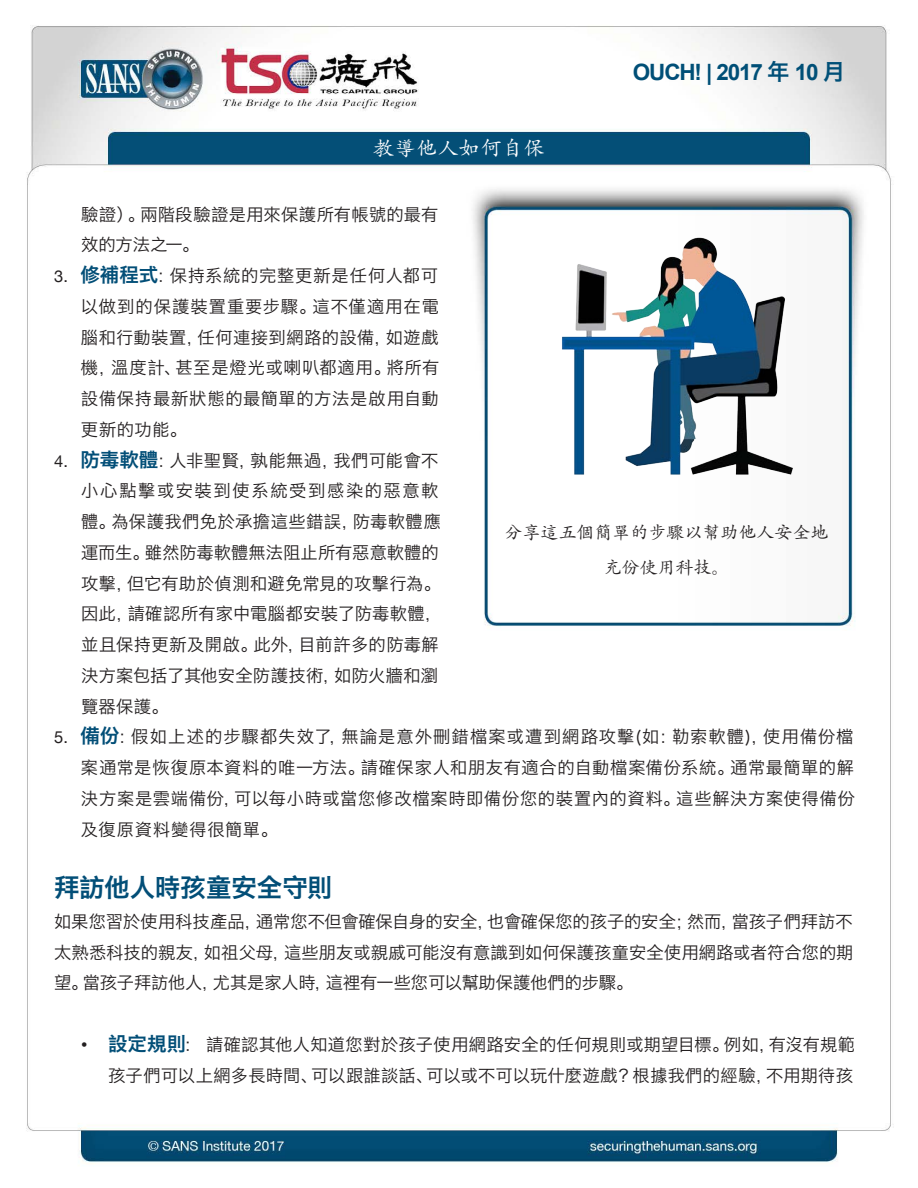
<style>
.page{position:relative;width:918px;height:1188px;background:#fff}
.page>*{position:absolute;margin:0;border:0;box-sizing:border-box;transform-origin:0 0}
.MainText{font:25.5px "Hiragino Sans GB W6";letter-spacing:-.005em;color:#024e77}
.t1{font:700 22.5px "Arial";letter-spacing:-.05em;color:#004f77}
.t2{font:21px "Adobe Kaiti Std";letter-spacing:.025em;color:#fff}
.t3{font:19.5px "Hiragino Sans GB W6";color:#024e77}
.t4{font:18px/34.5px "Adobe Kaiti Std";color:#231f20;text-align:center}
.t5{font:18px "Arial";color:#231f20}
.MainText-2{font:17.25px/30.8px "Hiragino Sans GB W3";letter-spacing:.02em;color:#231f20}
.MainText-3{font:17.25px/30.8px "Hiragino Sans GB W3";letter-spacing:.04em;color:#231f20}
.MainText-4{font:17.25px/30.8px "Hiragino Sans GB W3";color:#231f20}
.MainText-5{font:17.25px/30.8px "Hiragino Sans GB W3";letter-spacing:.045em;color:#231f20}
.MainText-6{font:17.25px "Hiragino Sans GB W3";letter-spacing:-.01em;color:#231f20}
.MainText-7{font:17.25px "Hiragino Sans GB W3";letter-spacing:.06em;color:#231f20}
.MainText-8{font:17.25px/30.8px "Hiragino Sans GB W3";letter-spacing:.095em;color:#231f20;text-align:right}
.MainText-9{font:17.25px "Hiragino Sans GB W3";letter-spacing:.065em;color:#231f20}
.MainText-10{font:17.25px "Hiragino Sans GB W3";letter-spacing:.05em;color:#231f20}
.MainText-11{font:17.25px "Hiragino Sans GB W3";letter-spacing:-.005em;color:#231f20}
.MainText-12{font:17.25px "Hiragino Sans GB W3";letter-spacing:.055em;color:#231f20}
.t6{font:16.5px "Helvetica Neue";color:#231f20}
.s1{font-family:"Hiragino Sans GB W6";font-weight:400}
</style>
<div class="page">
<img style="left:26px;top:25px;width:865px;height:1139px">
<img style="left:490px;top:222px;width:355px;height:267px">
<h2 class="t1" style="left:633px;top:58px;width:214px">OUCH! | 2017 <span class="s1">年</span> 10 <span class="s1">月</span></h2>
<p class="t2" style="left:373px;top:136px;width:173px">教導他人如何自保</p>
<p class="t6" style="left:54px;top:264px;width:16px">3.</p>
<p class="MainText-2" style="left:141px;top:198px;width:299px">兩階段驗證是用來保護所有帳號的最有</p>
<p class="MainText-4" style="left:81px;top:198px;width:120px">驗證）。<br>效的方法之一。</p>
<p class="MainText-5" style="left:170px;top:260px;width:270px">保持系統的完整更新是任何人都可</p>
<p class="t3" style="left:81px;top:262px;width:79px">修補程式</p>
<p class="MainText-2" style="left:157px;top:260px;width:19px">：</p>
<p class="MainText-7" style="left:81px;top:296px;width:237px">以做到的保護裝置重要步驟。</p>
<p class="MainText-12" style="left:313px;top:296px;width:128px">這不僅適用在電</p>
<p class="MainText-2" style="left:197px;top:321px;width:195px">任何連接到網路的設備，</p>
<p class="MainText-2" style="left:81px;top:321px;width:124px">腦和行動裝置，</p>
<p class="MainText-2" style="left:386px;top:321px;width:54px">如遊戲</p>
<p class="t6" style="left:54px;top:449px;width:16px">4.</p>
<p class="MainText-10" style="left:176px;top:357px;width:217px">甚至是燈光或喇叭都適用。</p>
<p class="MainText-2" style="left:111px;top:352px;width:72px">溫度計、</p>
<p class="MainText-2" style="left:387px;top:352px;width:54px">將所有</p>
<p class="MainText-3" style="left:81px;top:352px;width:359px">機，<br>設備保持最新狀態的最簡單的方法是啟用自動更新的功能。</p>
<p class="MainText-2" style="left:333px;top:444px;width:107px">我們可能會不</p>
<p class="t3" style="left:81px;top:446px;width:79px">防毒軟體</p>
<p class="MainText-2" style="left:251px;top:444px;width:90px">孰能無過，</p>
<p class="MainText-2" style="left:169px;top:444px;width:88px">人非聖賢，</p>
<p class="MainText-2" style="left:157px;top:444px;width:19px">：</p>
<p class="MainText-8" style="left:81px;top:475px;width:361px">小心點擊或安裝到使系統受到感染的惡意軟防毒軟體應</p>
<p class="MainText-2" style="left:111px;top:506px;width:249px">為保護我們免於承擔這些錯誤，</p>
<p class="MainText-2" style="left:81px;top:506px;width:36px">體。</p>
<p class="MainText-2" style="left:145px;top:537px;width:295px">雖然防毒軟體無法阻止所有惡意軟體的</p>
<p class="MainText-2" style="left:127px;top:537px;width:315px;text-indent:-46px">運而生。<br>但它有助於偵測和避免常見的攻擊行為。</p>
<p class="MainText-2" style="left:128px;top:567px;width:316px;text-indent:-47px">攻擊，<br>請確認所有家中電腦都安裝了防毒軟體，</p>
<p class="MainText-2" style="left:81px;top:598px;width:54px">因此，</p>
<p class="t4" style="left:504px;top:516px;width:325px">分享這五個簡單的步驟以幫助他人安全地充份使用科技。</p>
<p class="MainText-2" style="left:81px;top:629px;width:178px">並且保持更新及開啟。</p>
<p class="MainText-2" style="left:253px;top:629px;width:53px">此外，</p>
<p class="MainText-2" style="left:299px;top:629px;width:142px">目前許多的防毒解</p>
<p class="MainText-2" style="left:81px;top:660px;width:260px">決方案包括了其他安全防護技術，覽器保護。</p>
<p class="MainText-2" style="left:334px;top:660px;width:106px">如防火牆和瀏</p>
<p class="t6" style="left:54px;top:726px;width:16px">5.</p>
<p class="t3" style="left:81px;top:723px;width:40px">備份</p>
<p class="MainText-2" style="left:118px;top:721px;width:19px">：</p>
<p class="MainText-7" style="left:131px;top:726px;width:217px">假如上述的步驟都失效了，</p>
<p class="MainText-9" style="left:342px;top:726px;width:337px">無論是意外刪錯檔案或遭到網路攻擊如( ：</p>
<p class="MainText-2" style="left:672px;top:721px;width:98px">勒索軟體，)</p>
<p class="MainText-2" style="left:763px;top:721px;width:92px">使用備份檔</p>
<p class="MainText-3" style="left:361px;top:752px;width:375px">請確保家人和朋友有適合的自動檔案備份系統。</p>
<p class="MainText-3" style="left:81px;top:752px;width:286px">案通常是恢復原本資料的唯一方法。</p>
<p class="MainText-2" style="left:731px;top:752px;width:125px">通常最簡單的解</p>
<p class="MainText-2" style="left:234px;top:783px;width:448px">可以每小時或當您修改檔案時即備份您的裝置內的資料。</p>
<p class="MainText-5" style="left:81px;top:783px;width:199px">決方案是雲端備份，<br>及復原資料變得很簡單。</p>
<p class="MainText" style="left:54px;top:871px;width:280px">拜訪他人時孩童安全守則</p>
<p class="MainText-5" style="left:676px;top:783px;width:180px">這些解決方案使得備份</p>
<p class="MainText-2" style="left:54px;top:906px;width:209px">如果您習於使用科技產品，</p>
<p class="MainText-6" style="left:256px;top:911px;width:240px">通常您不但會確保自身的安全，</p>
<p class="MainText-11" style="left:487px;top:911px;width:207px">也會確保您的孩子的安全；</p>
<p class="MainText-2" style="left:687px;top:906px;width:52px">然而，</p>
<p class="MainText-4" style="left:732px;top:906px;width:122px">當孩子們拜訪不</p>
<p class="MainText-2" style="left:54px;top:936px;width:158px">太熟悉科技的親友，</p>
<p class="MainText-2" style="left:204px;top:936px;width:87px">如祖父母，</p>
<p class="MainText-4" style="left:284px;top:936px;width:571px">這些朋友或親戚可能沒有意識到如何保護孩童安全使用網路或者符合您的期</p>
<p class="MainText-6" style="left:83px;top:972px;width:138px">當孩子拜訪他人，</p>
<p class="MainText-2" style="left:54px;top:967px;width:36px">望。</p>
<p class="MainText-2" style="left:213px;top:967px;width:120px">尤其是家人時，</p>
<p class="MainText-6" style="left:326px;top:972px;width:309px">這裡有一些您可以幫助保護他們的步驟。</p>
<p class="t5" style="left:81px;top:1033px;width:8px">•</p>
<p class="t3" style="left:108px;top:1031px;width:80px">設定規則</p>
<p class="MainText-2" style="left:186px;top:1029px;width:6px">:</p>
<p class="MainText-2" style="left:206px;top:1029px;width:525px">請確認其他人知道您對於孩子使用網路安全的任何規則或期望目標。</p>
<p class="MainText-2" style="left:769px;top:1029px;width:88px">有沒有規範</p>
<p class="MainText-2" style="left:724px;top:1029px;width:53px">例如，</p>
<p class="MainText-2" style="left:108px;top:1059px;width:211px">孩子們可以上網多長時間、</p>
<p class="MainText-2" style="left:426px;top:1059px;width:211px">可以或不可以玩什麼遊戲？</p>
<p class="MainText-2" style="left:311px;top:1059px;width:123px">可以跟誰談話、</p>
<p class="MainText-2" style="left:766px;top:1059px;width:88px">不用期待孩</p>
<p class="MainText-2" style="left:633px;top:1059px;width:142px">根據我們的經驗，</p>
</div>
